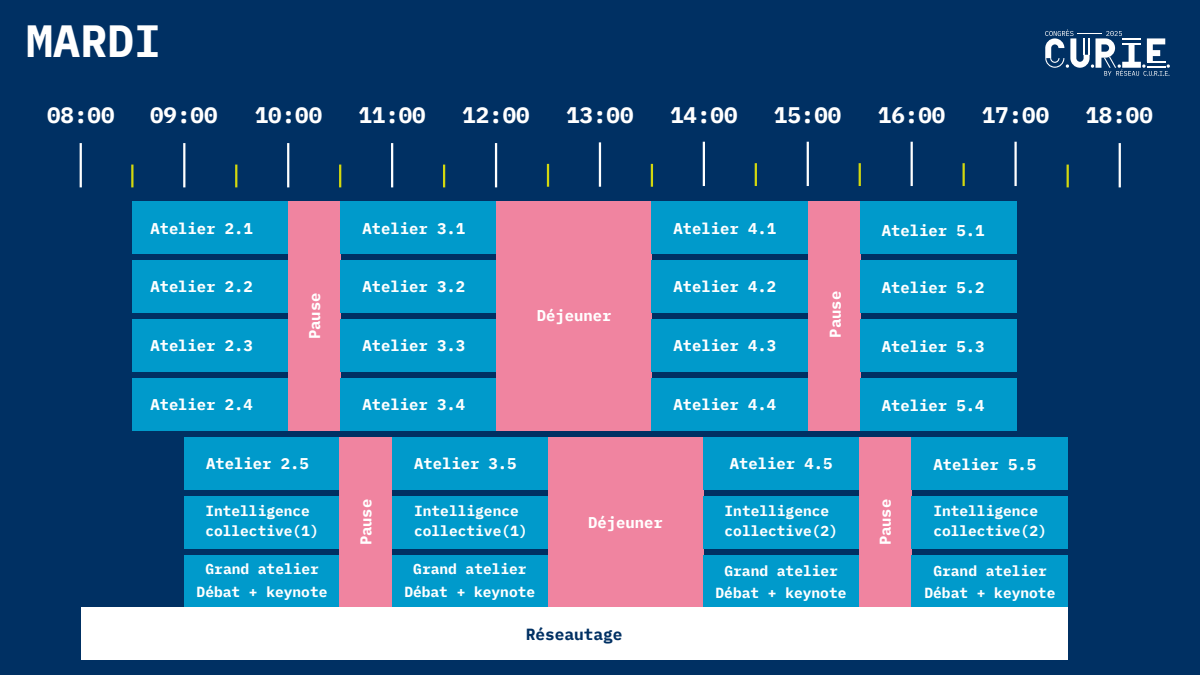
<style>
.page{position:relative;width:1200px;height:675px;background:#003063}
.page>*{position:absolute;margin:0;border:0;box-sizing:border-box;transform-origin:0 0}
.t1{font:700 45px "IBM Plex Mono";color:#fff}
.t2{font:700 22.5px "IBM Plex Mono";color:#fff}
.t3{font:700 16.1px "IBM Plex Mono";color:#003063}
.t4{font:700 15.6px "IBM Plex Mono";color:#fff}
.t5{font:700 15.5px "IBM Plex Mono";color:#fff}
.t6{font:700 14.5px "IBM Plex Mono";color:#fff}
</style>
<div class="page">
<svg style="left:1045px;top:29px;width:125px;height:47px"></svg>
<hr style="left:80px;top:143px;width:2px;height:44px;background:#fff">
<hr style="left:131px;top:165px;width:2px;height:22px;background:#d3d80e">
<hr style="left:183px;top:143px;width:2px;height:44px;background:#fff">
<hr style="left:235px;top:165px;width:2px;height:22px;background:#d3d80e">
<hr style="left:287px;top:143px;width:2px;height:44px;background:#fff">
<hr style="left:339px;top:165px;width:2px;height:22px;background:#d3d80e">
<hr style="left:391px;top:143px;width:2px;height:44px;background:#fff">
<hr style="left:443px;top:165px;width:2px;height:22px;background:#d3d80e">
<hr style="left:495px;top:143px;width:2px;height:44px;background:#fff">
<hr style="left:547px;top:164px;width:2px;height:23px;background:#d3d80e">
<hr style="left:599px;top:142px;width:2px;height:45px;background:#fff">
<hr style="left:651px;top:164px;width:2px;height:23px;background:#d3d80e">
<hr style="left:703px;top:142px;width:2px;height:44px;background:#fff">
<hr style="left:755px;top:163px;width:2px;height:23px;background:#d3d80e">
<hr style="left:807px;top:142px;width:2px;height:44px;background:#fff">
<hr style="left:859px;top:163px;width:2px;height:23px;background:#d3d80e">
<hr style="left:911px;top:142px;width:2px;height:44px;background:#fff">
<hr style="left:963px;top:163px;width:2px;height:23px;background:#d3d80e">
<hr style="left:1014px;top:142px;width:3px;height:44px;background:#fff">
<div style="left:132px;top:201px;width:156px;height:53px;background:#009acb"></div>
<div style="left:132px;top:260px;width:156px;height:53px;background:#009acb"></div>
<div style="left:132px;top:319px;width:156px;height:53px;background:#009acb"></div>
<div style="left:132px;top:378px;width:156px;height:53px;background:#009acb"></div>
<div style="left:288px;top:201px;width:52px;height:229px;background:#f084a0"></div>
<div style="left:340px;top:201px;width:156px;height:53px;background:#009acb"></div>
<div style="left:340px;top:260px;width:156px;height:53px;background:#009acb"></div>
<div style="left:340px;top:319px;width:156px;height:53px;background:#009acb"></div>
<div style="left:340px;top:378px;width:156px;height:53px;background:#009acb"></div>
<div style="left:496px;top:201px;width:156px;height:230px;background:#f084a0"></div>
<div style="left:652px;top:201px;width:156px;height:53px;background:#009acb"></div>
<div style="left:652px;top:260px;width:156px;height:53px;background:#009acb"></div>
<div style="left:652px;top:319px;width:156px;height:53px;background:#009acb"></div>
<div style="left:652px;top:378px;width:156px;height:53px;background:#009acb"></div>
<div style="left:808px;top:201px;width:52px;height:230px;background:#f084a0"></div>
<div style="left:860px;top:201px;width:156px;height:53px;background:#009acb"></div>
<div style="left:860px;top:260px;width:156px;height:53px;background:#009acb"></div>
<div style="left:860px;top:319px;width:156px;height:53px;background:#009acb"></div>
<div style="left:860px;top:378px;width:156px;height:53px;background:#009acb"></div>
<div style="left:184px;top:437px;width:156px;height:53px;background:#009acb"></div>
<div style="left:184px;top:496px;width:156px;height:53px;background:#009acb"></div>
<div style="left:184px;top:555px;width:156px;height:53px;background:#009acb"></div>
<div style="left:340px;top:437px;width:52px;height:170px;background:#f084a0"></div>
<div style="left:392px;top:437px;width:156px;height:53px;background:#009acb"></div>
<div style="left:392px;top:496px;width:156px;height:53px;background:#009acb"></div>
<div style="left:392px;top:555px;width:156px;height:53px;background:#009acb"></div>
<div style="left:548px;top:437px;width:155px;height:170px;background:#f084a0"></div>
<div style="left:703px;top:437px;width:156px;height:53px;background:#009acb"></div>
<div style="left:703px;top:496px;width:156px;height:53px;background:#009acb"></div>
<div style="left:703px;top:555px;width:156px;height:53px;background:#009acb"></div>
<div style="left:859px;top:437px;width:52px;height:170px;background:#f084a0"></div>
<div style="left:912px;top:437px;width:156px;height:53px;background:#009acb"></div>
<div style="left:912px;top:496px;width:156px;height:53px;background:#009acb"></div>
<div style="left:912px;top:555px;width:156px;height:53px;background:#009acb"></div>
<hr style="left:1067px;top:165px;width:2px;height:22px;background:#d3d80e">
<hr style="left:1119px;top:143px;width:2px;height:44px;background:#fff">
<div style="left:81px;top:608px;width:987px;height:52px;background:#fff"></div>
<h1 class="t1" style="left:26px;top:11px;width:136px">MARDI</h1>
<h2 class="t2" style="left:47px;top:100px;width:69px">08:00</h2>
<h2 class="t2" style="left:150px;top:100px;width:69px">09:00</h2>
<h2 class="t2" style="left:255px;top:100px;width:69px">10:00</h2>
<h2 class="t2" style="left:358px;top:100px;width:69px">11:00</h2>
<h2 class="t2" style="left:462px;top:100px;width:69px">12:00</h2>
<h2 class="t2" style="left:566px;top:100px;width:69px">13:00</h2>
<h2 class="t2" style="left:670px;top:100px;width:69px">14:00</h2>
<h2 class="t2" style="left:774px;top:100px;width:69px">15:00</h2>
<h2 class="t2" style="left:878px;top:100px;width:69px">16:00</h2>
<p class="t2" style="left:982px;top:100px;width:69px">17:00</p>
<p class="t2" style="left:1085px;top:100px;width:69px">18:00</p>
<h2 class="t5" style="left:150px;top:218px;width:104px">Atelier 2.1</h2>
<p class="t5" style="left:362px;top:218px;width:104px">Atelier 3.1</p>
<p class="t5" style="left:674px;top:218px;width:104px">Atelier 4.1</p>
<p class="t5" style="left:882px;top:220px;width:104px">Atelier 5.1</p>
<h2 class="t5" style="left:150px;top:276px;width:104px">Atelier 2.2</h2>
<p class="t5" style="left:150px;top:335px;width:104px">Atelier 2.3</p>
<p class="t5" style="left:362px;top:276px;width:104px">Atelier 3.2</p>
<p class="t5" style="left:674px;top:276px;width:104px">Atelier 4.2</p>
<p class="t4" style="left:304px;top:339px;width:48px;rotate:-90deg">Pause</p>
<p class="t5" style="left:825px;top:338px;width:48px;rotate:-90deg">Pause</p>
<p class="t5" style="left:537px;top:305px;width:76px">Déjeuner</p>
<p class="t5" style="left:362px;top:335px;width:104px">Atelier 3.3</p>
<p class="t5" style="left:674px;top:335px;width:104px">Atelier 4.3</p>
<p class="t5" style="left:882px;top:278px;width:104px">Atelier 5.2</p>
<p class="t5" style="left:882px;top:337px;width:104px">Atelier 5.3</p>
<p class="t5" style="left:150px;top:394px;width:104px">Atelier 2.4</p>
<p class="t5" style="left:362px;top:394px;width:104px">Atelier 3.4</p>
<p class="t5" style="left:674px;top:394px;width:104px">Atelier 4.4</p>
<p class="t5" style="left:882px;top:395px;width:104px">Atelier 5.4</p>
<p class="t5" style="left:206px;top:453px;width:104px">Atelier 2.5</p>
<p class="t6" style="left:205px;top:501px;width:106px">Intelligence</p>
<p class="t6" style="left:205px;top:521px;width:115px">collective(1)</p>
<p class="t5" style="left:414px;top:453px;width:104px">Atelier 3.5</p>
<p class="t5" style="left:730px;top:453px;width:104px">Atelier 4.5</p>
<p class="t5" style="left:934px;top:454px;width:104px">Atelier 5.5</p>
<p class="t5" style="left:355px;top:545px;width:48px;rotate:-90deg">Pause</p>
<p class="t5" style="left:875px;top:545px;width:48px;rotate:-90deg">Pause</p>
<p class="t6" style="left:414px;top:501px;width:106px">Intelligence</p>
<p class="t6" style="left:414px;top:521px;width:115px">collective(1)</p>
<p class="t6" style="left:725px;top:501px;width:106px">Intelligence</p>
<p class="t6" style="left:725px;top:521px;width:115px">collective(2)</p>
<p class="t5" style="left:588px;top:512px;width:76px">Déjeuner</p>
<p class="t6" style="left:933px;top:501px;width:106px">Intelligence</p>
<p class="t6" style="left:933px;top:521px;width:115px">collective(2)</p>
<p class="t6" style="left:206px;top:560px;width:115px">Grand atelier</p>
<p class="t6" style="left:413px;top:560px;width:115px">Grand atelier</p>
<p class="t6" style="left:725px;top:561px;width:115px">Grand atelier</p>
<p class="t6" style="left:933px;top:561px;width:115px">Grand atelier</p>
<p class="t6" style="left:197px;top:582px;width:132px">Débat + keynote</p>
<p class="t6" style="left:404px;top:582px;width:132px">Débat + keynote</p>
<p class="t6" style="left:716px;top:583px;width:132px">Débat + keynote</p>
<p class="t6" style="left:925px;top:583px;width:132px">Débat + keynote</p>
<p class="t3" style="left:526px;top:623px;width:98px">Réseautage</p>
</div>
